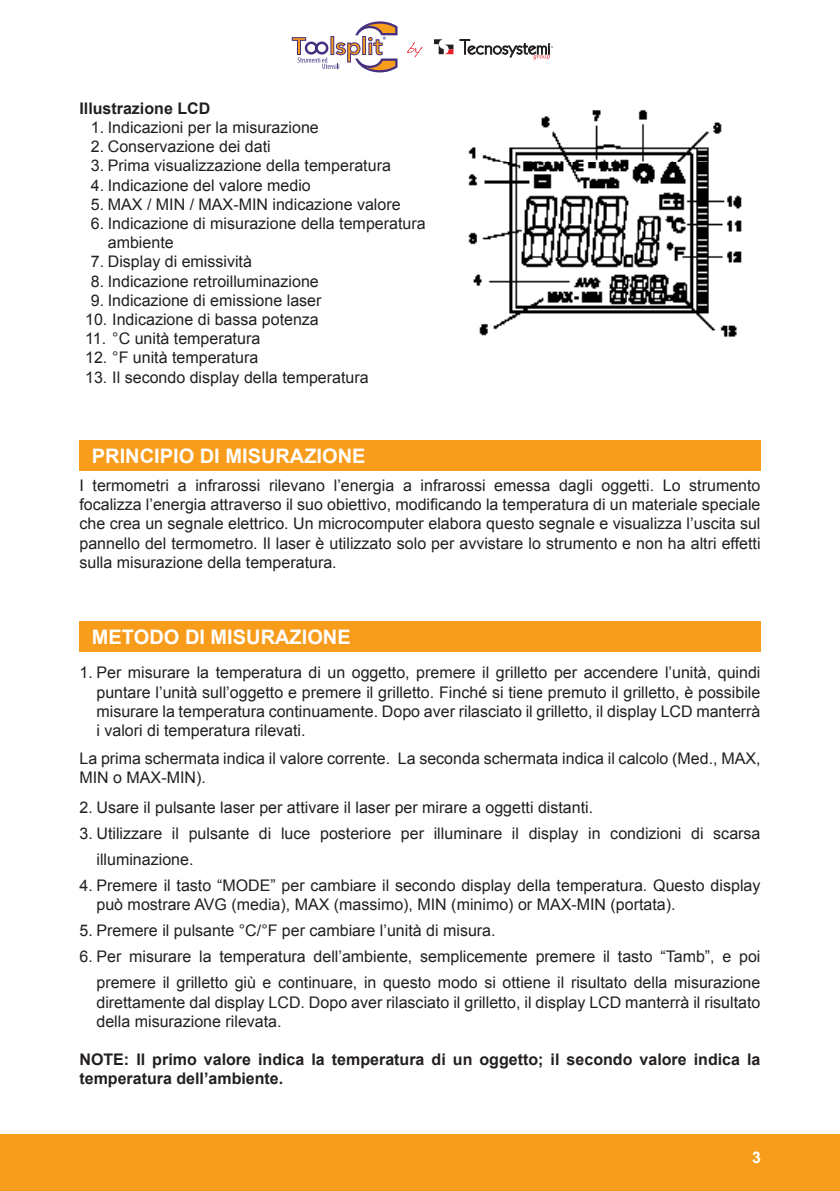
<style>
.page{position:relative;width:840px;height:1191px;background:#fff}
.page>*{position:absolute;margin:0;border:0;box-sizing:border-box;transform-origin:0 0}
.t1{font:700 20px "Arial";color:#fff}
.t2{font:16px/19.2px "Arial";color:#231f20}
.t3{font:700 16px/19.2px "Arial";color:#231f20}
.t4{font:700 16px "Arial";color:#fff}
</style>
<div class="page">
<div style="left:0;top:1134px;width:839px;height:57px;background:#f89c1c"></div>
<svg style="left:434px;top:39px;width:19px;height:15px"></svg>
<svg style="left:459px;top:39px;width:93px;height:21px"></svg>
<svg style="left:406px;top:42px;width:16px;height:15px"></svg>
<svg style="left:291px;top:21px;width:106px;height:51px"></svg>
<img style="left:468px;top:110px;width:274px;height:227px">
<div style="left:79px;top:440px;width:681px;height:31px;background:#f89c1c"></div>
<div style="left:79px;top:621px;width:681px;height:31px;background:#f89c1c"></div>
<p class="t3" style="left:79px;top:99px;width:132px">Illustrazione LCD</p>
<p class="t2" style="left:91px;top:118px;width:229px">1. Indicazioni per la misurazione</p>
<p class="t2" style="left:91px;top:137px;width:181px">2. Conservazione dei dati</p>
<p class="t2" style="left:91px;top:156px;width:301px">3. Prima visualizzazione della temperatura</p>
<p class="t2" style="left:91px;top:175px;width:221px">4. Indicazione del valore medio</p>
<p class="t2" style="left:91px;top:195px;width:311px">5. MAX / MIN / MAX-MIN indicazione valore</p>
<p class="t2" style="left:108px;top:214px;width:319px;text-indent:-17px">6. Indicazione di misurazione della temperatura ambiente</p>
<p class="t2" style="left:91px;top:252px;width:163px">7. Display di emissività</p>
<p class="t2" style="left:91px;top:271px;width:229px">8. Indicazione retroilluminazione</p>
<p class="t2" style="left:91px;top:291px;width:232px">9. Indicazione di emissione laser</p>
<p class="t2" style="left:85px;top:310px;width:235px">10. Indicazione di bassa potenza</p>
<p class="t2" style="left:85px;top:329px;width:176px">11. °C unità temperatura</p>
<p class="t2" style="left:85px;top:348px;width:175px">12. °F unità temperatura</p>
<p class="t2" style="left:85px;top:367px;width:285px">13. Il secondo display della temperatura</p>
<p class="t1" style="left:92px;top:442px;width:275px">PRINCIPIO DI MISURAZIONE</p>
<p class="t2" style="left:79px;top:476px;width:682px;text-align:justify">I termometri a infrarossi rilevano l’energia a infrarossi emessa dagli oggetti. Lo strumento focalizza l’energia attraverso il suo obiettivo, modificando la temperatura di un materiale speciale che crea un segnale elettrico. Un microcomputer elabora questo segnale e visualizza l’uscita sul pannello del termometro. Il laser è utilizzato solo per avvistare lo strumento e non ha altri effetti sulla misurazione della temperatura.</p>
<p class="t1" style="left:92px;top:624px;width:260px">METODO DI MISURAZIONE</p>
<p class="t2" style="left:96px;top:663px;width:665px;text-align:justify;text-indent:-17px">1. Per misurare la temperatura di un oggetto, premere il grilletto per accendere l’unità, quindi puntare l’unità sull’oggetto e premere il grilletto. Finché si tiene premuto il grilletto, è possibile misurare la temperatura continuamente. Dopo aver rilasciato il grilletto, il display LCD manterrà i valori di temperatura rilevati.</p>
<p class="t2" style="left:79px;top:749px;width:682px">La prima schermata indica il valore corrente. La seconda schermata indica il calcolo (Med., MAX,<br>MIN o MAX-MIN).</p>
<p class="t2" style="left:79px;top:798px;width:515px">2. Usare il pulsante laser per attivare il laser per mirare a oggetti distanti.</p>
<p class="t2" style="left:96px;top:820px;width:665px;line-height:26px;text-indent:-17px">3. Utilizzare il pulsante di luce posteriore per illuminare il display in condizioni di scarsa illuminazione.</p>
<p class="t2" style="left:96px;top:876px;width:665px;text-indent:-17px">4. Premere il tasto “MODE” per cambiare il secondo display della temperatura. Questo display può mostrare AVG (media), MAX (massimo), MIN (minimo) or MAX-MIN (portata).</p>
<p class="t2" style="left:79px;top:921px;width:417px">5. Premere il pulsante °C/°F per cambiare l’unità di misura.</p>
<p class="t2" style="left:79px;top:944px;width:682px;line-height:26px;text-align:right">6. Per misurare la temperatura dell’ambiente, semplicemente premere il tasto “Tamb”, e poi premere il grilletto giù e continuare, in questo modo si ottiene il risultato della misurazione</p>
<p class="t2" style="left:96px;top:992px;width:665px">direttamente dal display LCD. Dopo aver rilasciato il grilletto, il display LCD manterrà il risultato della misurazione rilevata.</p>
<p class="t3" style="left:79px;top:1050px;width:682px">NOTE: Il primo valore indica la temperatura di un oggetto; il secondo valore indica la temperatura dell’ambiente.</p>
<p class="t4" style="left:751px;top:1146px;width:10px">3</p>
</div>
